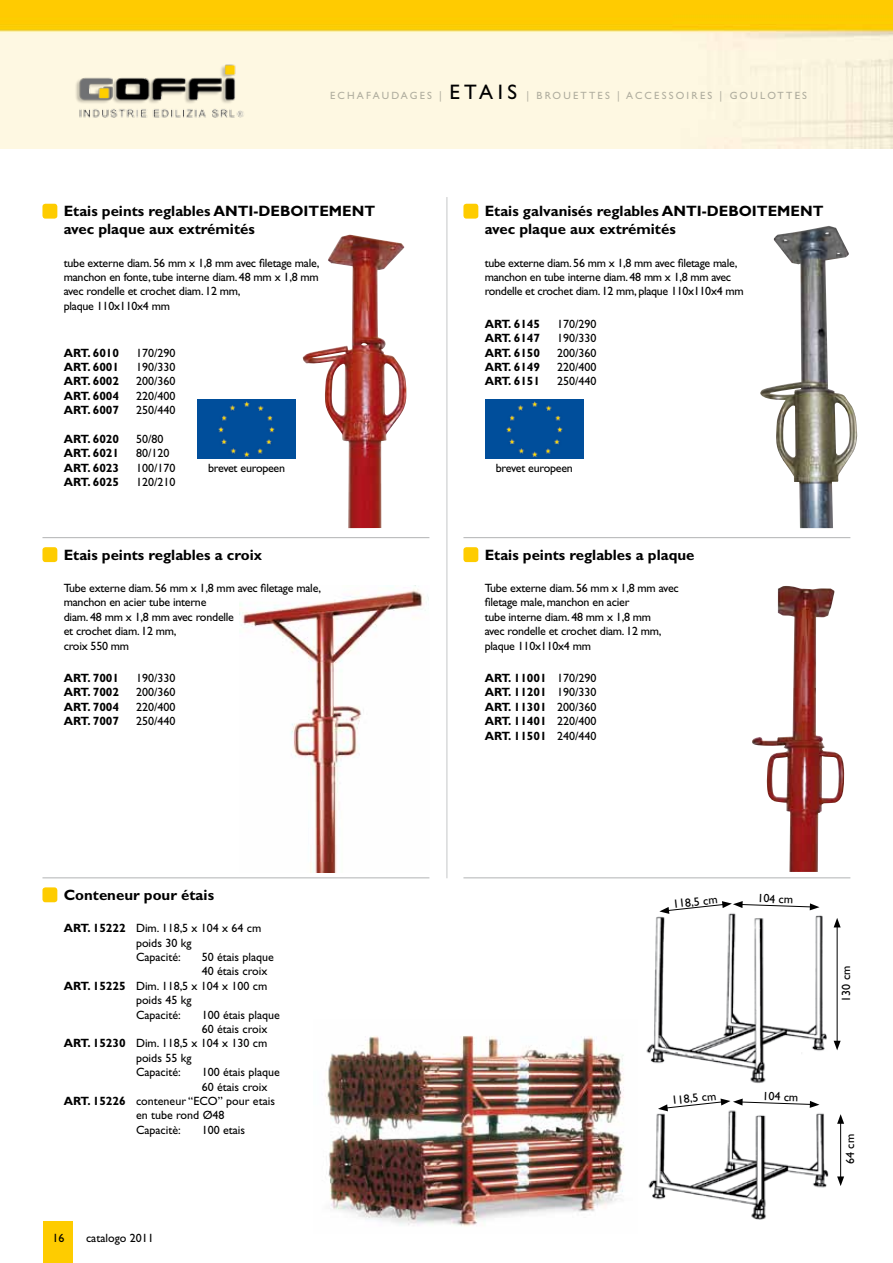
<style>
.page{position:relative;width:893px;height:1263px;background:#fff}
.page>*{position:absolute;margin:0;border:0;box-sizing:border-box;transform-origin:0 0}
.t1{font:700 15px/18px "Gill Sans Std";color:#000}
.t2{font:12px/14.4px "Gill Sans Std";letter-spacing:-.02em;color:#000}
.t3{font:12px/14.4px "Gill Sans Std";color:#000}
.t4{font:700 12px/14.4px "Gill Sans Std";color:#000;text-align:justify}
.t5{font:10.5px "Gill Sans Std";letter-spacing:.21em;color:#b1b3b4}
.s1{font-size:21px;color:#000}
.s2{font-weight:400}
.s3{font-weight:700}
</style>
<div class="page">
<img style="left:239px;top:589px;width:190px;height:283px">
<img style="left:0;top:0;width:893px;height:148px">
<div style="left:44px;top:1221px;width:29px;height:42px;background:#fecc00"></div>
<hr style="left:446px;top:197px;width:1px;height:681px;background:#c6c7c8">
<hr style="left:42px;top:537px;width:387px;height:1px;background:#b1b3b4">
<hr style="left:463px;top:537px;width:387px;height:1px;background:#b1b3b4">
<hr style="left:42px;top:877px;width:387px;height:1px;background:#b1b3b4">
<hr style="left:463px;top:877px;width:387px;height:1px;background:#b1b3b4">
<div style="left:42px;top:204px;width:15px;height:15px;background:#fecc00;border-radius:3px"></div>
<div style="left:42px;top:547px;width:15px;height:15px;background:#fecc00;border-radius:3px"></div>
<div style="left:42px;top:887px;width:15px;height:15px;background:#fecc00;border-radius:3px"></div>
<div style="left:463px;top:204px;width:15px;height:15px;background:#fecc00;border-radius:3px"></div>
<div style="left:463px;top:547px;width:15px;height:15px;background:#fecc00;border-radius:3px"></div>
<img style="left:61px;top:64px;width:191px;height:55px">
<img style="left:303px;top:235px;width:104px;height:293px">
<img style="left:760px;top:226px;width:97px;height:302px">
<img style="left:646px;top:907px;width:195px;height:313px">
<hr style="left:837px;top:925px;width:1px;height:118px;background:#000">
<svg style="left:834px;top:918px;width:7px;height:9px"></svg>
<svg style="left:834px;top:1041px;width:7px;height:9px"></svg>
<hr style="left:840px;top:1121px;width:1px;height:58px;background:#000">
<svg style="left:837px;top:1114px;width:7px;height:10px"></svg>
<svg style="left:837px;top:1176px;width:7px;height:10px"></svg>
<svg style="left:659px;top:901px;width:160px;height:13px"></svg>
<svg style="left:658px;top:1098px;width:161px;height:13px"></svg>
<img style="left:752px;top:586px;width:93px;height:286px">
<div style="left:485px;top:399px;width:98px;height:60px;background:#004e9b"></div>
<img style="left:326px;top:1035px;width:298px;height:192px">
<div style="left:197px;top:399px;width:98px;height:60px;background:#004e9b"></div>
<p class="t5" style="left:330px;top:89px;width:478px">ECHAFAUDAGES | <span class="s1">ETAIS</span> | BROUETTES | ACCESSOIRES | GOULOTTES</p>
<p class="t1" style="left:64px;top:202px;width:313px">Etais peints reglables ANTI-DEBOITEMENT avec plaque aux extrémités</p>
<p class="t2" style="left:64px;top:255px;width:257px">tube externe diam. 56 mm x 1,8 mm avec filetage male, manchon en fonte, tube interne diam. 48 mm x 1,8 mm avec rondelle et crochet diam. 12 mm,<br>plaque 110x110x4 mm</p>
<p class="t4" style="left:64px;top:345px;width:57px">ART. 6010</p>
<p class="t2" style="left:136px;top:345px;width:41px">170/290</p>
<p class="t4" style="left:64px;top:360px;width:57px">ART. 6001</p>
<p class="t2" style="left:136px;top:360px;width:41px">190/330</p>
<p class="t4" style="left:64px;top:374px;width:57px">ART. 6002</p>
<p class="t2" style="left:136px;top:374px;width:41px">200/360</p>
<p class="t4" style="left:64px;top:388px;width:57px">ART. 6004</p>
<p class="t2" style="left:136px;top:389px;width:41px">220/400</p>
<p class="t4" style="left:64px;top:403px;width:57px">ART. 6007</p>
<p class="t2" style="left:136px;top:403px;width:41px">250/440</p>
<p class="t4" style="left:64px;top:432px;width:57px">ART. 6020</p>
<p class="t2" style="left:136px;top:432px;width:29px">50/80</p>
<p class="t4" style="left:64px;top:446px;width:57px">ART. 6021</p>
<p class="t2" style="left:136px;top:446px;width:35px">80/120</p>
<p class="t4" style="left:64px;top:460px;width:57px">ART. 6023</p>
<p class="t2" style="left:136px;top:461px;width:41px">100/170</p>
<p class="t4" style="left:64px;top:475px;width:57px">ART. 6025</p>
<p class="t2" style="left:136px;top:475px;width:41px">120/210</p>
<p class="t1" style="left:485px;top:202px;width:340px">Etais galvanisés reglables ANTI-DEBOITEMENT avec plaque aux extrémités</p>
<p class="t2" style="left:485px;top:255px;width:260px">tube externe diam. 56 mm x 1,8 mm avec filetage male, manchon en tube interne diam. 48 mm x 1,8 mm avec rondelle et crochet diam. 12 mm, plaque 110x110x4 mm</p>
<p class="t4" style="left:485px;top:316px;width:57px">ART. 6145</p>
<p class="t2" style="left:557px;top:317px;width:41px">170/290</p>
<p class="t4" style="left:485px;top:331px;width:57px">ART. 6147</p>
<p class="t2" style="left:557px;top:331px;width:41px">190/330</p>
<p class="t4" style="left:485px;top:345px;width:57px">ART. 6150</p>
<p class="t2" style="left:557px;top:345px;width:41px">200/360</p>
<p class="t4" style="left:485px;top:360px;width:57px">ART. 6149</p>
<p class="t2" style="left:557px;top:360px;width:41px">220/400</p>
<p class="t4" style="left:485px;top:374px;width:57px">ART. 6151</p>
<p class="t2" style="left:557px;top:374px;width:41px">250/440</p>
<p class="t2" style="left:208px;top:461px;width:79px">brevet europeen</p>
<p class="t2" style="left:496px;top:461px;width:79px">brevet europeen</p>
<p class="t1" style="left:64px;top:545px;width:200px">Etais peints reglables a croix</p>
<p class="t2" style="left:64px;top:581px;width:259px">Tube externe diam. 56 mm x 1,8 mm avec filetage male, manchon en acier tube interne<br>diam. 48 mm x 1,8 mm avec rondelle<br>et crochet diam. 12 mm,<br>croix 550 mm</p>
<p class="t4" style="left:64px;top:671px;width:57px">ART. 7001</p>
<p class="t2" style="left:136px;top:671px;width:41px">190/330</p>
<p class="t4" style="left:64px;top:685px;width:57px">ART. 7002</p>
<p class="t2" style="left:136px;top:685px;width:41px">200/360</p>
<p class="t4" style="left:64px;top:699px;width:57px">ART. 7004</p>
<p class="t2" style="left:136px;top:700px;width:41px">220/400</p>
<p class="t4" style="left:64px;top:714px;width:57px">ART. 7007</p>
<p class="t2" style="left:136px;top:714px;width:41px">250/440</p>
<p class="t1" style="left:485px;top:545px;width:211px">Etais peints reglables a plaque</p>
<p class="t2" style="left:485px;top:581px;width:196px">Tube externe diam. 56 mm x 1,8 mm avec filetage male, manchon en acier<br>tube interne diam. 48 mm x 1,8 mm<br>avec rondelle et crochet diam. 12 mm, plaque 110x110x4 mm</p>
<p class="t4" style="left:485px;top:671px;width:113px">ART. 11001 <span class="s2">170/290<br></span>ART. 11201 <span class="s2">190/330<br></span>ART. 11301 <span class="s2">200/360<br></span>ART. 11401 <span class="s2">220/400<br></span>ART. 11501 <span class="s2">240/440</span></p>
<p class="t1" style="left:64px;top:886px;width:152px">Conteneur pour étais</p>
<p class="t3" style="left:136px;top:921px;width:127px;text-indent:-72px"><span class="s3">ART. 15222</span> Dim. 118,5 x 104 x 64 cm poids 30 kg<br>Capacité:</p>
<p class="t3" style="left:202px;top:950px;width:74px">50 étais plaque</p>
<p class="t3" style="left:202px;top:964px;width:67px">40 étais croix</p>
<p class="t3" style="left:64px;top:978px;width:205px"><span class="s3">ART. 15225</span> Dim. 118,5 x 104 x 100 cm</p>
<p class="t3" style="left:136px;top:993px;width:57px">poids 45 kg</p>
<p class="t3" style="left:136px;top:1007px;width:46px">Capacité:</p>
<p class="t3" style="left:202px;top:1007px;width:80px">100 étais plaque</p>
<p class="t3" style="left:202px;top:1022px;width:67px">60 étais croix</p>
<p class="t3" style="left:64px;top:1036px;width:205px"><span class="s3">ART. 15230</span> Dim. 118,5 x 104 x 130 cm</p>
<p class="t3" style="left:136px;top:1050px;width:57px">poids 55 kg</p>
<p class="t3" style="left:136px;top:1065px;width:46px">Capacité:</p>
<p class="t3" style="left:202px;top:1065px;width:80px">100 étais plaque</p>
<p class="t3" style="left:202px;top:1079px;width:67px">60 étais croix</p>
<p class="t3" style="left:64px;top:1094px;width:213px"><span class="s3">ART. 15226</span> conteneur “ECO” pour etais</p>
<p class="t3" style="left:136px;top:1108px;width:90px">en tube rond Ø48</p>
<p class="t3" style="left:136px;top:1122px;width:46px">Capacitè:</p>
<p class="t3" style="left:202px;top:1122px;width:45px">100 etais</p>
<p class="t2" style="left:52px;top:1231px;width:13px">16</p>
<p class="t3" style="left:86px;top:1231px;width:69px">catalogo 2011</p>
<p class="t2" style="left:672px;top:897px;width:46px;rotate:-6deg">118,5 cm</p>
<p class="t2" style="left:758px;top:891px;width:37px;rotate:2deg">104 cm</p>
<p class="t2" style="left:671px;top:1093px;width:46px;rotate:-6deg">118,5 cm</p>
<p class="t2" style="left:763px;top:1089px;width:37px;rotate:2deg">104 cm</p>
<p class="t2" style="left:839px;top:1001px;width:37px;rotate:-90deg">130 cm</p>
<p class="t2" style="left:843px;top:1164px;width:31px;rotate:-90deg">64 cm</p>
</div>
